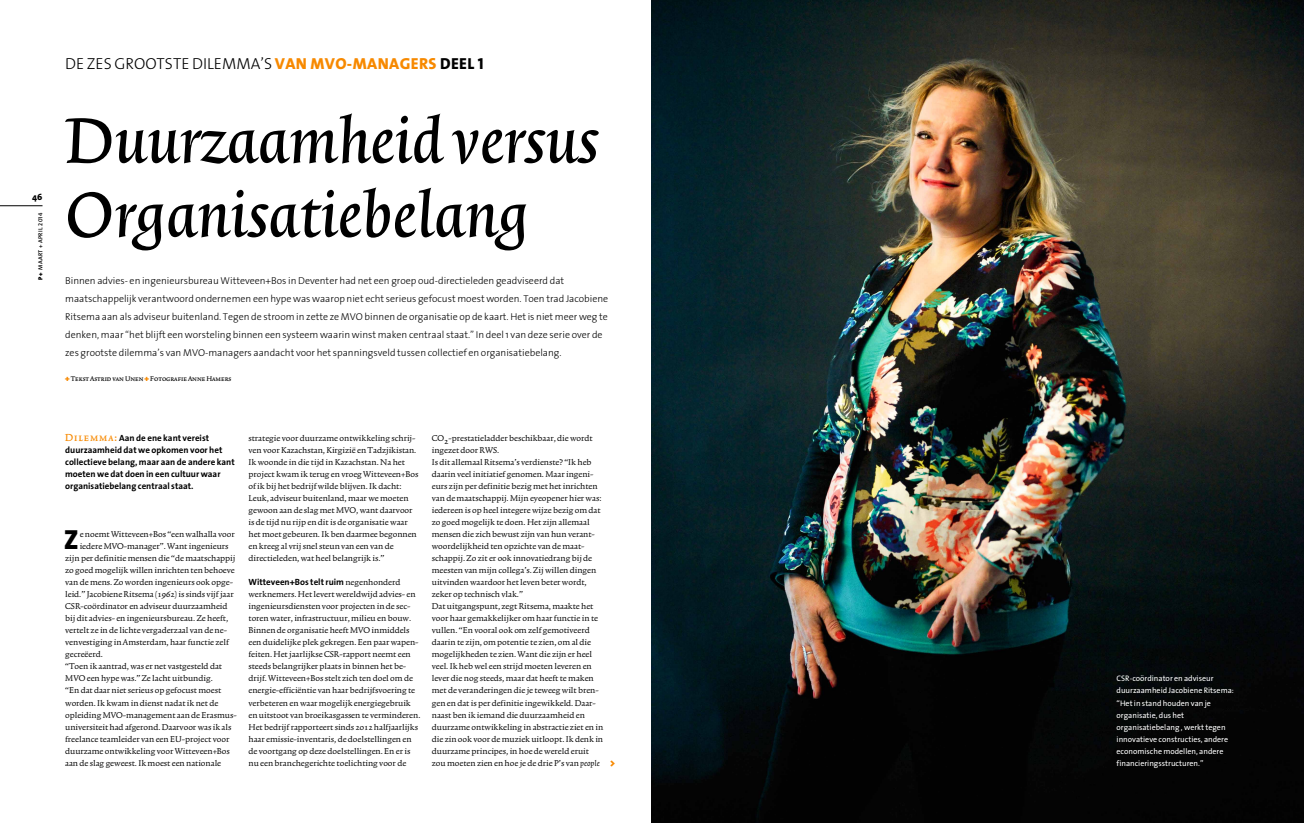
<style>
.page{position:relative;width:1304px;height:823px;background:#fff}
.page>*{position:absolute;margin:0;border:0;box-sizing:border-box;transform-origin:0 0}
.t1{font:80px/74px "Trinite No 1 Med Ita";color:#000}
.t2{font:800 27.8px "The Sans";color:#000}
.t3{font:300 16px "The Sans";color:#000}
.t4{font:10px/12px "Trinite No 1 Rom Wid";color:#000}
.t5{font:300 10px/18px "The Sans";color:#000}
.t6{font:900 10px "The Sans";color:#f78900}
.t7{font:700 9px/12px "The Sans";color:#000}
.t8{font:800 9px "The Sans";color:#000}
.t9{font:8px/12px "The Sans";color:#fff}
.t10{font:8px "Trinite No 1 Med Wid Exp";color:#000}
.t11{font:600 6px "The Sans";letter-spacing:.05em;color:#000}
.s1{font-weight:900}
.s2{font-family:"The Sans Semi Bold Caps";font-weight:400}
.s3{font-family:"The Sans Extra Bold Caps";font-weight:400;color:#f78900}
.s4{font-weight:800}
.s5{font-family:"The Sans Extra Bold Caps";font-weight:400}
.s6{font-family:"The Sans";font-weight:900;color:#f78900}
.s7{font-family:"Trinite No 1 Med Wid Exp";font-weight:400;font-size:12px;color:#f78900}
.s8{font-family:"Trinite No 1 Rom Wid";font-weight:400;font-size:10px}
.s9{font-family:"Trinite No 1";font-style:italic}
</style>
<div class="page">
<hr style="left:0;top:205px;width:43px;height:1px;background:#000">
<img style="left:652px;top:0;width:652px;height:822px">
<p class="t8" style="left:32px;top:189px;width:12px">46</p>
<p class="t11" style="left:35px;top:279px;width:68px;rotate:-90deg"><span class="s1">P+</span> maart + april <span class="s2">2014</span></p>
<h3 class="t3" style="left:65px;top:50px;width:420px">de zes grootste dilemma’s <span class="s3">VAN MVO-MANAGERS</span> <span class="s4">Deel</span> <span class="s5">1</span></h3>
<h1 class="t1" style="left:65px;top:108px;width:535px">Duurzaamheid versus<br>Organisatiebelang</h1>
<p class="t5" style="left:65px;top:271px;width:545px">Binnen advies- en ingenieursbureau Witteveen+Bos in Deventer had net een groep oud-directieleden geadviseerd dat maatschappelijk verantwoord ondernemen een hype was waarop niet echt serieus gefocust moest worden. Toen trad Jacobiene Ritsema aan als adviseur buitenland. Tegen de stroom in zette ze MVO binnen de organisatie op de kaart. Het is niet meer weg te denken, maar “het blijft een worsteling binnen een systeem waarin winst maken centraal staat.” I n deel 1 van deze serie over de zes grootste dilemma’s van MVO-managers aandacht voor het spanningsveld tussen collectief en organisatiebelang.</p>
<p class="t10" style="left:65px;top:375px;width:168px"><span class="s6">+</span>Tekst Astrid van Unen <span class="s6">+</span> Fotografie Anne Hamers</p>
<p class="t7" style="left:65px;top:431px;width:171px"><span class="s7">Dilemma:</span> Aan de ene kant vereist duurzaamheid dat we opkomen voor het collectieve belang, maar aan de andere kant moeten we dat doen in een cultuur waar organisatiebelang centraal staat.</p>
<h2 class="t2" style="left:64px;top:516px;width:16px">Z</h2>
<p class="t4" style="left:80px;top:528px;width:157px">e noemt Witteveen+Bos “een walhalla voor</p>
<p class="t4" style="left:80px;top:540px;width:150px">iedere MVO-manager”. Want ingenieurs</p>
<p class="t4" style="left:65px;top:552px;width:172px">zijn per definitie mensen die “de maatschappij</p>
<p class="t4" style="left:65px;top:564px;width:171px">zo goed mogelijk willen inrichten ten behoeve</p>
<p class="t4" style="left:65px;top:576px;width:169px">van de mens. Zo worden ingenieurs ook opge-</p>
<p class="t4" style="left:65px;top:588px;width:170px">leid.” Jacobiene Ritsema (1962) is sinds vijf jaar</p>
<p class="t4" style="left:65px;top:600px;width:164px">CSR-coördinator en adviseur duurzaamheid</p>
<p class="t4" style="left:65px;top:612px;width:164px">bij dit advies- en ingenieursbureau. Ze heeft,</p>
<p class="t4" style="left:65px;top:624px;width:163px">vertelt ze in de lichte vergaderzaal van de ne-</p>
<p class="t4" style="left:65px;top:636px;width:165px">venvestiging in Amsterdam, haar functie zelf</p>
<p class="t4" style="left:65px;top:648px;width:39px">gecreëerd.</p>
<p class="t4" style="left:65px;top:660px;width:158px">“Toen ik aantrad, was er net vastgesteld dat</p>
<p class="t4" style="left:65px;top:672px;width:149px">MVO een hype was.” Ze lacht uitbundig.</p>
<p class="t4" style="left:65px;top:684px;width:158px">“En dat daar niet serieus op gefocust moest</p>
<p class="t4" style="left:65px;top:696px;width:155px">worden. Ik kwam in dienst nadat ik net de</p>
<p class="t4" style="left:65px;top:708px;width:173px">opleiding MVO-management aan de Erasmus-</p>
<p class="t4" style="left:65px;top:720px;width:168px">universiteit had afgerond. Daarvoor was ik als</p>
<p class="t4" style="left:65px;top:732px;width:166px">freelance teamleider van een EU-project voor</p>
<p class="t4" style="left:65px;top:744px;width:166px">duurzame ontwikkeling voor Witteveen+Bos</p>
<p class="t4" style="left:65px;top:756px;width:157px">aan de slag geweest. Ik moest een nationale</p>
<p class="t4" style="left:249px;top:432px;width:171px">strategie voor duurzame ontwikkeling schrij&shy;ven voor Kazachstan, Kirgizië en Tadzjikistan.<br>Ik woonde in die tijd in Kazachstan. Na het project kwam ik terug en vroeg Witteveen+Bos of ik bij het bedrijf wilde blijven. Ik dacht:<br>Leuk, adviseur buitenland, maar we moeten gewoon aan de slag met MVO, want daarvoor is de tijd nu rijp en dit is de organisatie waar het moet gebeuren. Ik ben daarmee begonnen en kreeg al vrij snel steun van een van de directieleden, wat heel belangrijk is.”</p>
<p class="t7" style="left:249px;top:575px;width:153px">Witteveen+Bos telt ruim <span class="s8">negenhonderd</span></p>
<p class="t4" style="left:249px;top:588px;width:173px">werknemers. Het levert wereldwijd advies- en ingenieursdiensten voor projecten in de sec&shy;toren water, infrastructuur, milieu en bouw.<br>Binnen de organisatie heeft MVO inmiddels een duidelijke plek gekregen. Een paar wapen&shy;feiten. Het jaarlijkse CSR-rapport neemt een steeds belangrijker plaats in binnen het be&shy;drijf. Witteveen+Bos stelt zich ten doel om de energie-efficiëntie van haar bedrijfsvoering te verbeteren en waar mogelijk energiegebruik en uitstoot van broeikasgassen te verminderen.<br>Het bedrijf rapporteert sinds 2012 halfjaarlijks haar emissie-inventaris, de doelstellingen en de voortgang op deze doelstellingen. En er is nu een branchegerichte toelichting voor de</p>
<p class="t4" style="left:432px;top:432px;width:173px">CO2-prestatieladder beschikbaar, die wordt ingezet door RWS.<br>Is dit allemaal Ritsema’s verdienste? “Ik heb daarin veel initiatief genomen. Maar ingeni&shy;eurs zijn per definitie bezig met het inrichten van de maatschappij. Mijn eyeopener hier was: iedereen is op heel integere wijze bezig om dat zo goed mogelijk te doen. Het zijn allemaal mensen die zich bewust zijn van hun verant&shy;woordelijkheid ten opzichte van de maat&shy;schappij. Zo zit er ook innovatiedrang bij de meesten van mijn collega’s. Zij willen dingen uitvinden waardoor het leven beter wordt, zeker op technisch vlak.”<br>Dat uitgangspunt, zegt Ritsema, maakte het voor haar gemakkelijker om haar functie in te vullen. “En vooral ook om zelf gemotiveerd daarin te zijn, om potentie te zien, om al die mogelijkheden te zien. Want die zijn er heel veel. Ik heb wel een strijd moeten leveren en lever die nog steeds, maar dat heeft te maken met de veranderingen die je teweeg wilt bren&shy;gen en dat is per definitie ingewikkeld. Daar&shy;naast ben ik iemand die duurzaamheid en duurzame ontwikkeling in abstractie ziet en in die zin ook voor de muziek uitloopt. Ik denk in duurzame principes, in hoe de wereld eruit zou moeten zien en hoe je de drie P’s van <span class="s9">people</span></p>
<p class="t9" style="left:1117px;top:672px;width:119px">CSR-coördinator en adviseur duurzaamheid Jacobiene Ritsema: “Het in stand houden van je organisatie, dus het organisatiebelang , werkt tegen innovatieve constructies, andere economische modellen, andere</p>
<p class="t6" style="left:610px;top:753px;width:7px">&gt;</p>
<p class="t9" style="left:1117px;top:756px;width:88px">financieringsstructuren.”</p>
</div>
